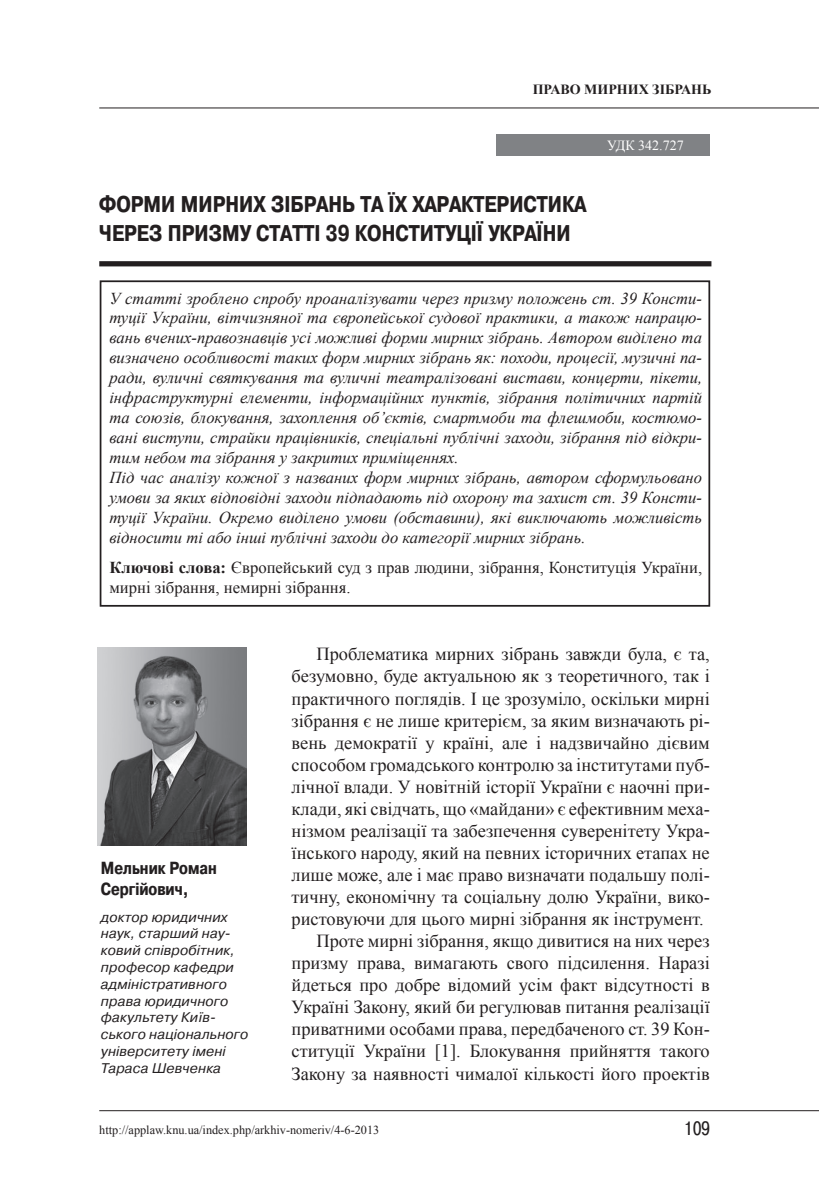
<style>
.page{position:relative;width:819px;height:1201px;background:#fff}
.page>*{position:absolute;margin:0;border:0;box-sizing:border-box;transform-origin:0 0}
.Название_статьи{font:700 22.75px/28.9px "Pragmatica Cond C";color:#231f20}
.t1{font:19.25px "Pragmatica Cond C";color:#231f20}
.Основной_текст{font:18.38px/22.1px "Times New Roman";color:#231f20;text-align:justify}
.ФИО{font:700 17.5px/21px "Pragmatica Cond C";color:#231f20}
.Аннотация{font:italic 16.62px/19.9px "Times New Roman";color:#231f20;text-align:justify}
.Основной_текст-2{font:16.62px/19.9px "Times New Roman";color:#231f20}
.Автор{font:italic 14px/16.8px "Pragmatica C";letter-spacing:.01em;color:#231f20}
.Рубрика_в_содержании{font:700 14px "Times New Roman";color:#231f20}
.УДК{font:14px "Times New Roman";color:#fff}
.Основной_текст-3{font:12.25px "Times New Roman";color:#231f20}
.s1{font-weight:700}
</style>
<div class="page">
<hr style="left:99px;top:107px;width:720px;height:1px;background:#231f20">
<hr style="left:99px;top:1110px;width:720px;height:1px;background:#231f20">
<div style="left:99px;top:261px;width:612px;height:5px;background:#231f20"></div>
<div style="left:496px;top:134px;width:214px;height:22px;background:#808285"></div>
<div style="left:100px;top:280px;width:610px;height:326px;border:2px solid #231f20"></div>
<img style="left:98px;top:647px;width:149px;height:199px">
<p class="Рубрика_в_содержании" style="left:532px;top:79px;width:180px">ПРАВО МИРНИХ ЗІБРАНЬ</p>
<p class="Название_статьи" style="left:99px;top:190px;width:488px">ФОРМИ МИРНИХ ЗІБРАНЬ ТА ЇХ ХАРАКТЕРИСТИКА<br>ЧЕРЕЗ ПРИЗМУ СТАТТІ 39 КОНСТИТУЦІЇ УКРАЇНИ</p>
<p class="УДК" style="left:607px;top:136px;width:78px">УДК 342.727</p>
<p class="Аннотация" style="left:109px;top:287px;width:594px">У статті зроблено спробу проаналізувати через призму положень ст. 39 Консти&shy;туції України, вітчизняної та європейської судової практики, а також напрацю&shy;вань вчених-правознавців усі можливі форми мирних зібрань. Автором виділено та визначено особливості таких форм мирних зібрань як: походи, процесії, музичні па&shy;ради, вуличні святкування та вуличні театралізовані вистави, концерти, пікети, інфраструктурні елементи, інформаційних пунктів, зібрання політичних партій та союзів, блокування, захоплення об’єктів, смартмоби та флешмоби, костюмо&shy;вані виступи, страйки працівників, спеціальні публічні заходи, зібрання під відкри&shy;тим небом та зібрання у закритих приміщеннях.</p>
<p class="Аннотация" style="left:109px;top:467px;width:594px">Під час аналізу кожної з названих форм мирних зібрань, автором сформульовано умови за яких відповідні заходи підпадають під охорону та захист ст. 39 Консти&shy;туції України. Окремо виділено умови (обставини), які виключають можливість відносити ті або інші публічні заходи до категорії мирних зібрань.</p>
<p class="Основной_текст-2" style="left:109px;top:557px;width:594px"><span class="s1">Ключові слова:</span> Європейський суд з прав людини, зібрання, Конституція України, мирні зібрання, немирні зібрання.</p>
<p class="ФИО" style="left:101px;top:857px;width:117px">Мельник Роман<br>Сергійович,</p>
<p class="Автор" style="left:101px;top:908px;width:149px">доктор юридичних наук, старший нау&shy;ковий співробітник, професор кафедри адміністративного права юридичного факультету Київ&shy;ського національного університету імені<br>Тараса Шевченка</p>
<p class="Основной_текст" style="left:291px;top:643px;width:419px;text-indent:25px">Проблематика мирних зібрань завжди була, є та, безумовно, буде актуальною як з теоретичного, так і практичного поглядів. І це зрозуміло, оскільки мирні зібрання є не лише критерієм, за яким визначають рі&shy;вень демократії у країні, але і надзвичайно дієвим способом громадського контролю за інститутами пуб&shy;лічної влади. У новітній історії України є наочні при&shy;клади, які свідчать, що «майдани» є ефективним меха&shy;нізмом реалізації та забезпечення суверенітету Укра&shy;їнського народу, який на певних історичних етапах не лише може, але і має право визначати подальшу полі&shy;тичну, економічну та соціальну долю України, вико&shy;ристовуючи для цього мирні зібрання як інструмент.</p>
<p class="Основной_текст" style="left:291px;top:929px;width:419px;text-indent:25px">Проте мирні зібрання, якщо дивитися на них через призму права, вимагають свого підсилення. Наразі йдеться про добре відомий усім факт відсутності в Україні Закону, який би регулював питання реалізації приватними особами права, передбаченого ст. 39 Кон&shy;ституції України [1]. Блокування прийняття такого Закону за наявності чималої кількості його проектів</p>
<p class="Основной_текст-3" style="left:99px;top:1121px;width:281px">http://applaw.knu.ua/index.php/arkhiv-nomeriv/4-6-2013</p>
<p class="t1" style="left:683px;top:1117px;width:27px">109</p>
</div>
